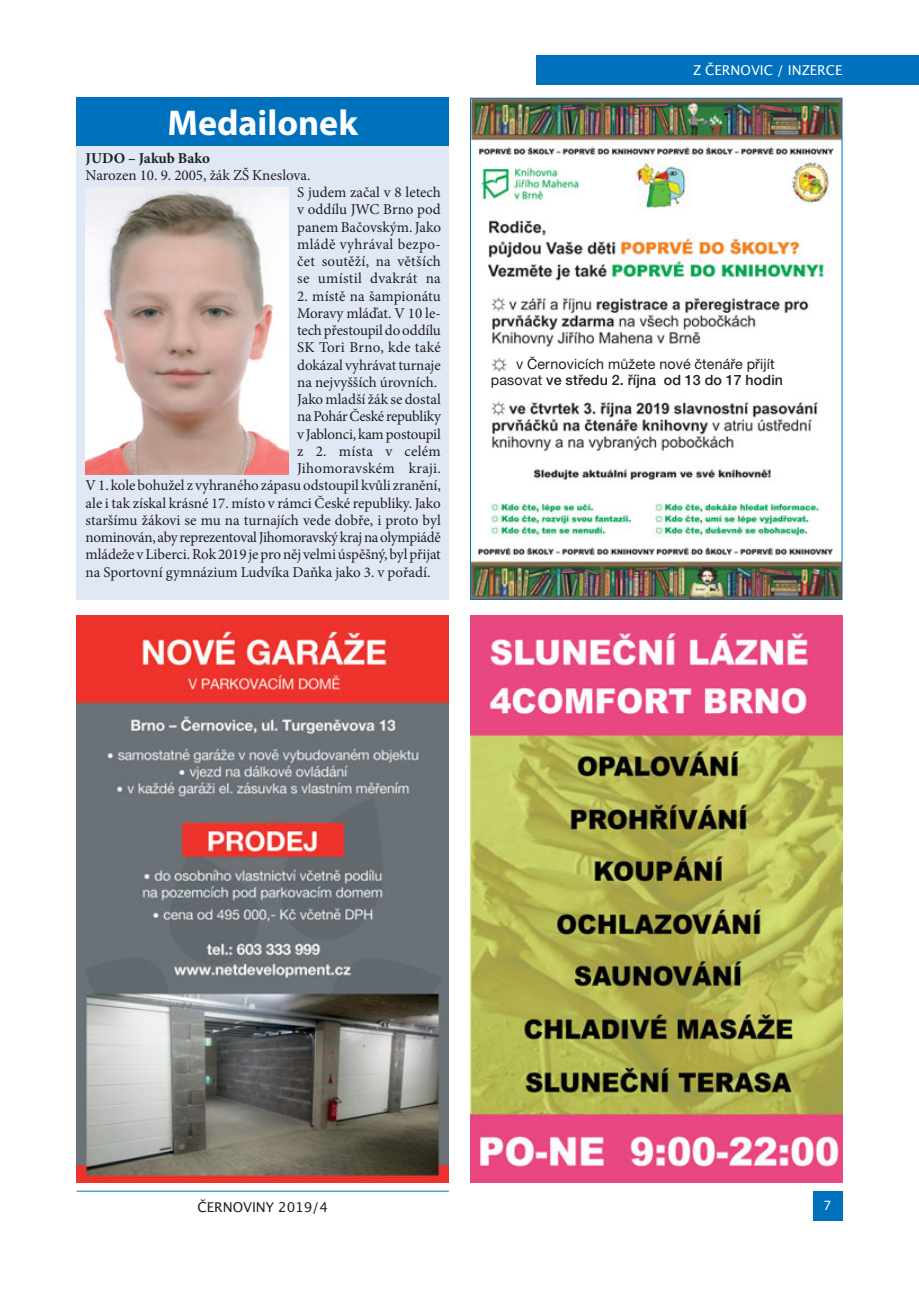
<style>
.page{position:relative;width:919px;height:1289px;background:#fff}
.page>*{position:absolute;margin:0;border:0;box-sizing:border-box;transform-origin:0 0}
.t1{font:700 36px "Myriad Pro";color:#fff}
.t2{font:15px/17.2px "Minion Pro";color:#231f20}
.t3{font:15px "Minion Pro";letter-spacing:-.02em;color:#231f20}
.t4{font:15px "Minion Pro";letter-spacing:.02em;color:#231f20}
.t5{font:700 15px "Minion Pro";color:#231f20}
.t6{font:14.25px/15.8px "Helvetica Neue CE";letter-spacing:.01em;color:#231f20}
.t7{font:14.25px "Myriad Pro";color:#fff}
.t8{font:13.5px "Lucida Grande";color:#fff}
.t9{font:13.5px "Lucida Grande";color:#231f20}
.s1{font-weight:500}
</style>
<div class="page">
<hr style="left:77px;top:1190px;width:372px;height:1px;background:#0071bc">
<div style="left:812px;top:1191px;width:30px;height:29px;background:#0071bc"></div>
<div style="left:536px;top:55px;width:382px;height:30px;background:#0071bc"></div>
<img style="left:472px;top:100px;width:368px;height:498px">
<div style="left:77px;top:98px;width:372px;height:502px;background:#e0e7f5"></div>
<div style="left:77px;top:98px;width:372px;height:48px;background:#0071bc"></div>
<img style="left:86px;top:187px;width:202px;height:288px">
<img style="left:77px;top:615px;width:372px;height:567px">
<img style="left:470px;top:615px;width:372px;height:567px">
<img style="left:491px;top:356px;width:16px;height:16px">
<h1 class="t1" style="left:167px;top:109px;width:192px">Medailonek</h1>
<p class="t5" style="left:86px;top:152px;width:126px">JUDO – Jakub Bako</p>
<p class="t2" style="left:297px;top:168px;width:145px;text-indent:-211px">Narozen 10. 9. 2005, žák ZŠ Kneslova.<br>S judem začal v 8 letech v oddílu JWC Brno pod panem Bačovským. Jako mládě vyhrával bezpo&shy;čet soutěží, na větších se umístil dvakrát na</p>
<p class="t2" style="left:297px;top:288px;width:145px">2. místě na šampionátu</p>
<p class="t2" style="left:297px;top:306px;width:145px">Moravy mláďat. V 10 le-</p>
<p class="t2" style="left:297px;top:323px;width:145px">tech přestoupil do oddílu</p>
<p class="t2" style="left:297px;top:340px;width:145px">SK Tori Brno, kde také</p>
<p class="t2" style="left:297px;top:357px;width:145px">dokázal vyhrávat turnaje</p>
<p class="t2" style="left:297px;top:375px;width:142px">na nejvyšších úrovních.</p>
<p class="t2" style="left:297px;top:392px;width:145px">Jako mladší žák se dostal</p>
<p class="t3" style="left:297px;top:411px;width:145px">na Pohár České republiky</p>
<p class="t2" style="left:297px;top:426px;width:145px">v Jablonci, kam postoupil</p>
<p class="t4" style="left:297px;top:445px;width:145px">z 2. místa v celém</p>
<p class="t4" style="left:297px;top:462px;width:145px">Jihomoravském kraji.</p>
<p class="t2" style="left:86px;top:478px;width:357px">V 1. kole bohužel z vyhraného zápasu odstoupil kvůli zranění,</p>
<p class="t2" style="left:86px;top:495px;width:356px">ale i tak získal krásné 17. místo v rámci České republiky. Jako</p>
<p class="t2" style="left:86px;top:513px;width:356px">staršímu žákovi se mu na turnajích vede dobře, i proto byl</p>
<p class="t3" style="left:86px;top:531px;width:356px">nominován, aby reprezentoval Jihomoravský kraj na olympiádě</p>
<p class="t2" style="left:86px;top:547px;width:357px">mládeže v Liberci. Rok 2019 je pro něj velmi úspěšný, byl přijat</p>
<p class="t2" style="left:86px;top:564px;width:346px">na Sportovní gymnázium Ludvíka Daňka jako 3. v pořadí.</p>
<p class="t8" style="left:693px;top:63px;width:151px">Z ČERNOVIC / INZERCE</p>
<p class="t6" style="left:491px;top:358px;width:294px;text-indent:25px">v Černovicích můžete nové čtenáře přijít pasovat <span class="s1">ve středu 2. října od 13 do 17 hodin</span></p>
<p class="t9" style="left:197px;top:1198px;width:132px">ČERNOVINY 2019/4</p>
<p class="t7" style="left:823px;top:1199px;width:9px">7</p>
</div>
